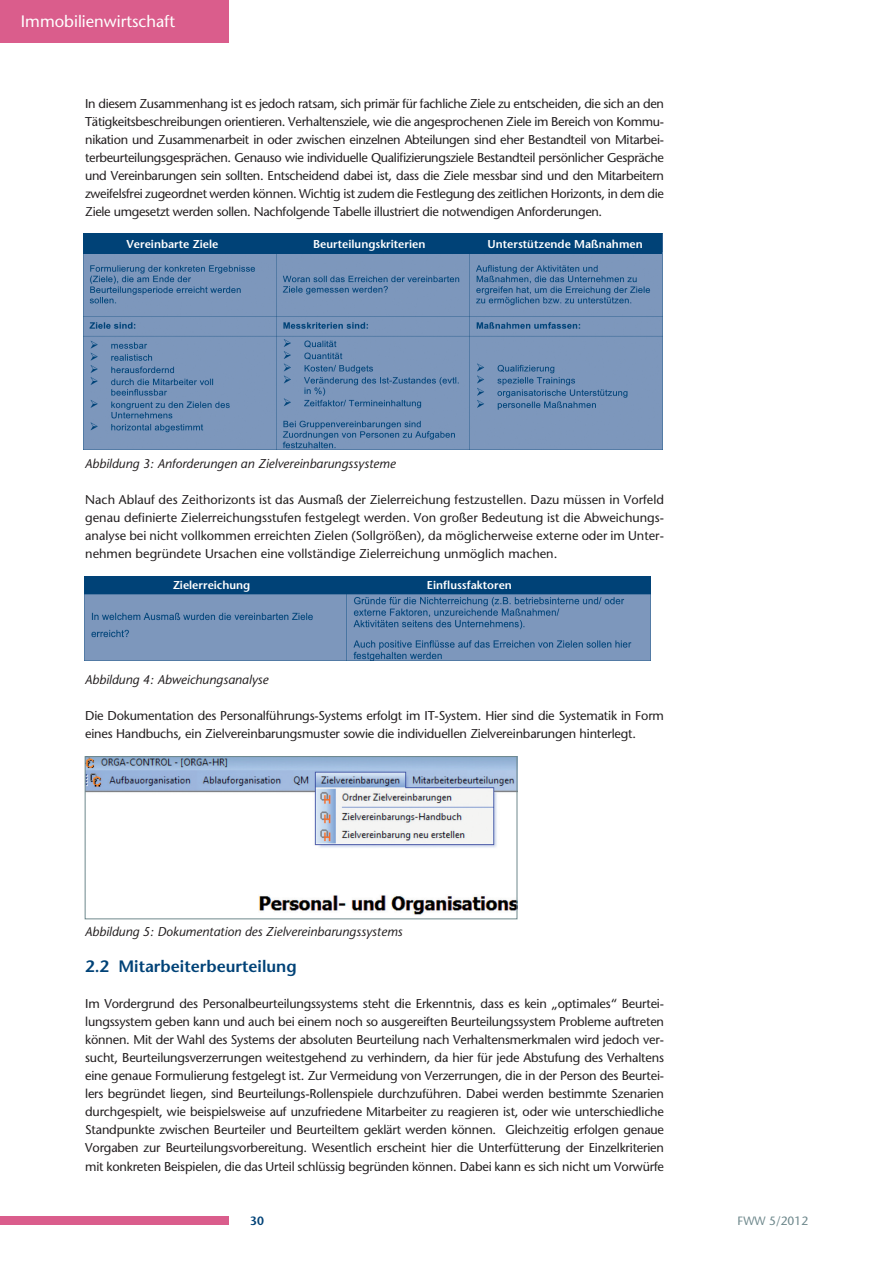
<style>
.page{position:relative;width:893px;height:1263px;background:#fff}
.page>*{position:absolute;margin:0;border:0;box-sizing:border-box;transform-origin:0 0}
.t1{font:600 16.5px "Stone Sans";color:#004277}
.t2{font:16.5px "Stone Sans";color:#fff}
.t3{font:12.75px/18px "Stone Sans";letter-spacing:-.015em;color:#231f20;text-align:justify}
.t4{font:italic 12.75px "Stone Sans";color:#231f20}
.t5{font:12px "Stone Sans";color:#6e888c}
.t6{font:600 12px "Stone Sans";color:#004277}
.t7{font:600 11.4px "Stone Sans";color:#fff}
</style>
<div class="page">
<div style="left:0;top:1215px;width:229px;height:9px;background:#da5d8c"></div>
<div style="left:0;top:0;width:229px;height:42px;background:#da5d8c"></div>
<img style="left:84px;top:234px;width:578px;height:216px">
<div style="left:84px;top:234px;width:577px;height:20px;background:#004277"></div>
<img style="left:87px;top:758px;width:428px;height:157px">
<div style="left:85px;top:756px;width:432px;height:163px;border:1px solid #6e888c"></div>
<img style="left:85px;top:594px;width:565px;height:66px">
<div style="left:85px;top:576px;width:566px;height:18px;background:#004277"></div>
<p class="t2" style="left:21px;top:11px;width:155px">Immobilienwirtschaft</p>
<p class="t3" style="left:85px;top:94px;width:580px">In diesem Zusammenhang ist es jedoch ratsam, sich primär für fachliche Ziele zu entscheiden, die sich an den Tätigkeitsbeschreibungen orientieren. Verhaltensziele, wie die angesprochenen Ziele im Bereich von Kommu&shy;nikation und Zusammenarbeit in oder zwischen einzelnen Abteilungen sind eher Bestandteil von Mitarbei&shy;terbeurteilungsgesprächen. Genauso wie individuelle Qualifizierungsziele Bestandteil persönlicher Gespräche und Vereinbarungen sein sollten. Entscheidend dabei ist, dass die Ziele messbar sind und den Mitarbeitern zweifelsfrei zugeordnet werden können. Wichtig ist zudem die Festlegung des zeitlichen Horizonts, in dem die Ziele umgesetzt werden sollen. Nachfolgende Tabelle illustriert die notwendigen Anforderungen.</p>
<p class="t7" style="left:126px;top:237px;width:93px">Vereinbarte Ziele</p>
<p class="t7" style="left:313px;top:237px;width:114px">Beurteilungskriterien</p>
<p class="t7" style="left:487px;top:237px;width:157px">Unterstützende Maßnahmen</p>
<p class="t4" style="left:85px;top:456px;width:312px">Abbildung 3: Anforderungen an Zielvereinbarungssysteme</p>
<p class="t3" style="left:85px;top:490px;width:580px">Nach Ablauf des Zeithorizonts ist das Ausmaß der Zielerreichung festzustellen. Dazu müssen in Vorfeld genau definierte Zielerreichungsstufen festgelegt werden. Von großer Bedeutung ist die Abweichungs&shy;analyse bei nicht vollkommen erreichten Zielen (Sollgrößen), da möglicherweise externe oder im Unter&shy;nehmen begründete Ursachen eine vollständige Zielerreichung unmöglich machen.</p>
<p class="t7" style="left:173px;top:578px;width:79px">Zielerreichung</p>
<p class="t7" style="left:427px;top:578px;width:86px">Einflussfaktoren</p>
<p class="t4" style="left:85px;top:672px;width:185px">Abbildung 4: Abweichungsanalyse</p>
<p class="t3" style="left:85px;top:706px;width:580px">Die Dokumentation des Personalführungs-Systems erfolgt im IT-System. Hier sind die Systematik in Form eines Handbuchs, ein Zielvereinbarungsmuster sowie die individuellen Zielvereinbarungen hinterlegt.</p>
<p class="t4" style="left:85px;top:924px;width:319px">Abbildung 5: Dokumentation des Zielvereinbarungssystems</p>
<p class="t1" style="left:85px;top:956px;width:213px">2.2 Mitarbeiterbeurteilung</p>
<p class="t3" style="left:85px;top:994px;width:580px">Im Vordergrund des Personalbeurteilungssystems steht die Erkenntnis, dass es kein „optimales“ Beurtei&shy;lungssystem geben kann und auch bei einem noch so ausgereiften Beurteilungssystem Probleme auftreten können. Mit der Wahl des Systems der absoluten Beurteilung nach Verhaltensmerkmalen wird jedoch ver&shy;sucht, Beurteilungsverzerrungen weitestgehend zu verhindern, da hier für jede Abstufung des Verhaltens eine genaue Formulierung festgelegt ist. Zur Vermeidung von Verzerrungen, die in der Person des Beurtei&shy;lers begründet liegen, sind Beurteilungs-Rollenspiele durchzuführen. Dabei werden bestimmte Szenarien durchgespielt, wie beispielsweise auf unzufriedene Mitarbeiter zu reagieren ist, oder wie unterschiedliche Standpunkte zwischen Beurteiler und Beurteiltem geklärt werden können. Gleichzeitig erfolgen genaue Vorgaben zur Beurteilungsvorbereitung. Wesentlich erscheint hier die Unterfütterung der Einzelkriterien mit konkreten Beispielen, die das Urteil schlüssig begründen können. Dabei kann es sich nicht um Vorwürfe</p>
<p class="t6" style="left:250px;top:1212px;width:15px">30</p>
<p class="t5" style="left:737px;top:1212px;width:72px">FWW 5/2012</p>
</div>
